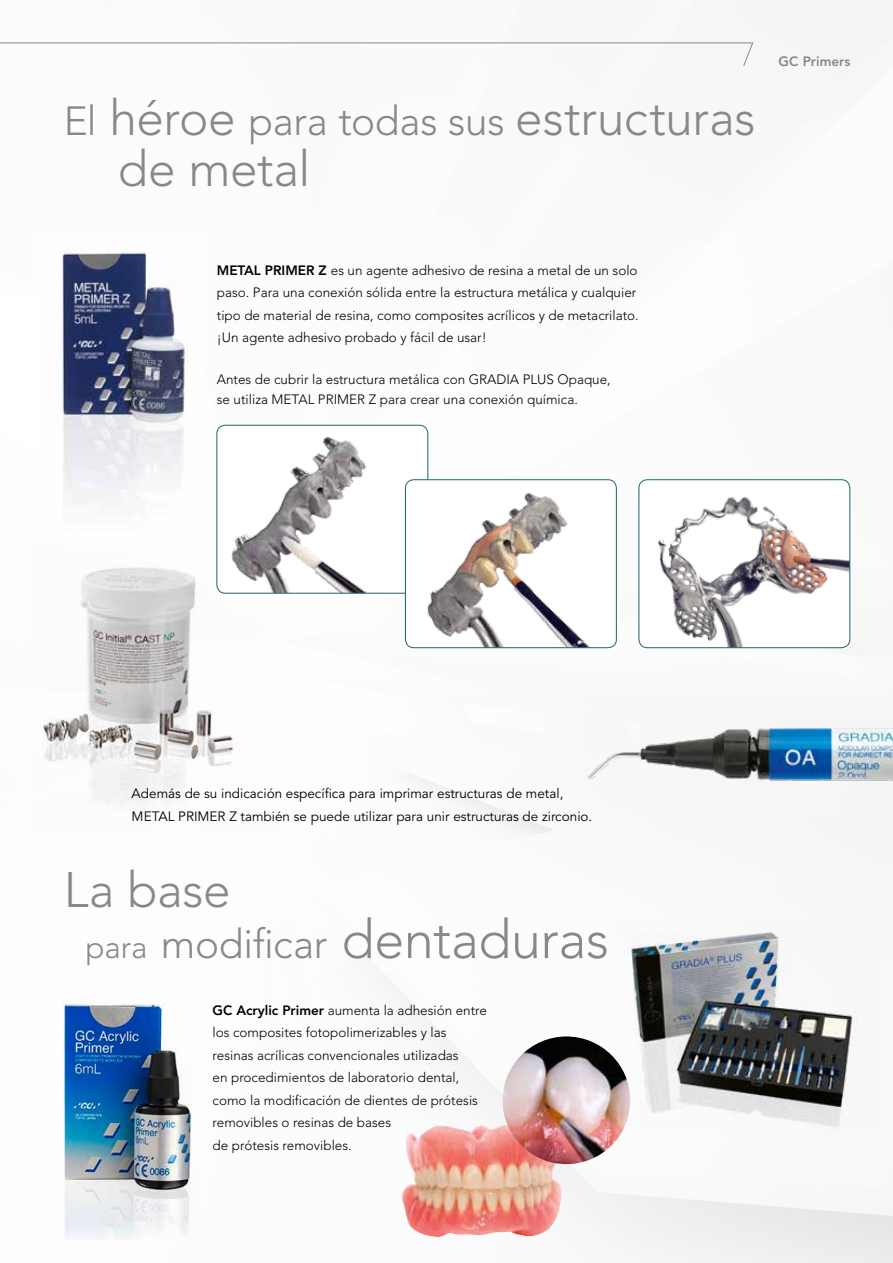
<style>
.page{position:relative;width:893px;height:1263px;background:#fff}
.page>*{position:absolute;margin:0;border:0;box-sizing:border-box;transform-origin:0 0}
.t1{font:300 54px "Avenir LT Std";letter-spacing:-.005em;color:#878988}
.t2{font:300 49.5px/51px "Avenir LT Std";letter-spacing:-.005em;color:#878988}
.t3{font:300 13.5px/22.5px "Avenir LT Std";color:#000}
.t4{font:13.5px/22.5px "Avenir LT Std";color:#000}
.t5{font:800 13.5px "Avenir LT Std";color:#878988}
.s1{font-size:40.5px}
.s2{font-weight:800}
.s3{font-size:31.5px}
</style>
<div class="page">
<img style="left:63px;top:0;width:830px;height:1263px">
<img style="left:563px;top:706px;width:329px;height:98px">
<img style="left:42px;top:546px;width:237px;height:288px">
<img style="left:217px;top:425px;width:211px;height:168px">
<div style="left:216px;top:425px;width:212px;height:169px;border:1px solid #286e75;border-radius:9px"></div>
<img style="left:405px;top:480px;width:211px;height:168px">
<div style="left:405px;top:479px;width:212px;height:169px;border:1px solid #286e75;border-radius:9px"></div>
<img style="left:62px;top:232px;width:139px;height:300px">
<svg style="left:0;top:42px;width:754px;height:25px"></svg>
<img style="left:64px;top:1003px;width:128px;height:237px">
<img style="left:617px;top:918px;width:265px;height:214px">
<div style="left:639px;top:480px;width:211px;height:168px;background:#fff;border-radius:9px"></div>
<img style="left:658px;top:480px;width:192px;height:168px">
<div style="left:638px;top:479px;width:212px;height:169px;border:1px solid #286e75;border-radius:9px"></div>
<img style="left:400px;top:1124px;width:163px;height:113px">
<img style="left:503px;top:1036px;width:127px;height:128px;border-radius:64px">
<img style="left:632px;top:933px;width:219px;height:193px">
<img style="left:190px;top:744px;width:9px;height:15px">
<h2 class="t2" style="left:118px;top:93px;width:639px;text-indent:-54px"><span class="s1">El</span> héroe <span class="s1">para todas sus</span> estructuras de metal</h2>
<p class="t5" style="left:779px;top:53px;width:73px">GC Primers</p>
<p class="t3" style="left:217px;top:259px;width:423px"><span class="s2">METAL PRIMER Z</span> es un agente adhesivo de resina a metal de un solo paso. Para una conexión sólida entre la estructura metálica y cualquier tipo de material de resina, como composites acrílicos y de metacrilato. ¡Un agente adhesivo probado y fácil de usar!</p>
<p class="t3" style="left:217px;top:370px;width:395px;line-height:19.5px">Antes de cubrir la estructura metálica con GRADIA PLUS Opaque, se utiliza METAL PRIMER Z para crear una conexión química.</p>
<p class="t4" style="left:132px;top:783px;width:462px">Además de su indicación específica para imprimar estructuras de metal,<br>METAL PRIMER Z también se puede utilizar para unir estructuras de zirconio.</p>
<h2 class="t2" style="left:64px;top:865px;width:169px">La base</h2>
<h1 class="t1" style="left:86px;top:908px;width:525px"><span class="s3">para</span> <span class="s1">modificar</span> dentaduras</h1>
<p class="t3" style="left:213px;top:999px;width:276px"><span class="s2">GC Acrylic Primer</span> aumenta la adhesión entre los composites fotopolimerizables y las resinas acrílicas convencionales utilizadas<br>en procedimientos de laboratorio dental, como la modificación de dientes de prótesis removibles o resinas de bases<br>de prótesis removibles.</p>
</div>
